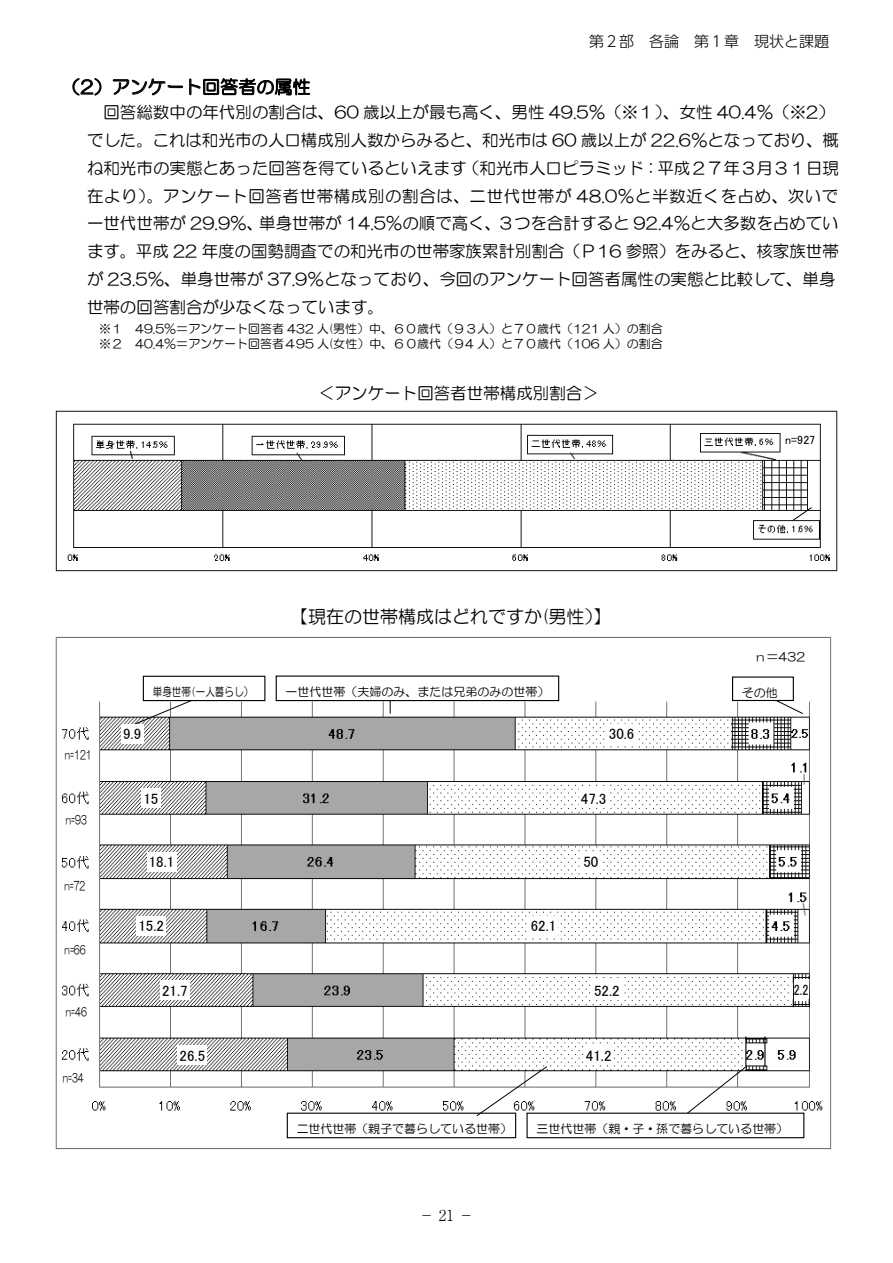
<style>
.page{position:relative;width:893px;height:1263px;background:#fff}
.page>*{position:absolute;margin:0;border:0;box-sizing:border-box;transform-origin:0 0}
.t1{font:18px "HG Maru Gothic MPRO";color:#000}
.t2{font:16.5px/27.8px "HG Maru Gothic MPRO";color:#000}
.t3{font:15px "MS P Gothic";color:#000}
.t4{font:300 15px "UD Shin Go Pr 6";color:#000}
.t5{font:300 15px "Ryumin Pro";color:#000}
.t6{font:15px "MS P Gothic";color:#000;scale:.8 1}
.t7{font:12px/15.6px "HG Maru Gothic MPRO";color:#000}
.t8{font:12px "HG Maru Gothic MPRO";color:#000;scale:.66 1}
.t9{font:12px "HG Maru Gothic MPRO";color:#000;scale:.8 1}
.t10{font:12px "MS P Gothic";color:#000}
.s1{font-family:"MS Mincho"}
</style>
<div class="page">
<svg style="left:73px;top:78px;width:28px;height:18px"></svg>
<svg style="left:113px;top:79px;width:70px;height:16px"></svg>
<svg style="left:189px;top:78px;width:121px;height:17px"></svg>
<img style="left:55px;top:410px;width:783px;height:162px">
<img style="left:55px;top:636px;width:776px;height:514px">
<div style="left:746px;top:642px;width:77px;height:32px;background:#fff"></div>
<div style="left:143px;top:676px;width:122px;height:25px;background:#fff"></div>
<div style="left:143px;top:676px;width:122px;height:25px;border:1px solid #000"></div>
<div style="left:276px;top:676px;width:283px;height:25px;background:#fff"></div>
<div style="left:276px;top:675px;width:283px;height:26px;border:1px solid #000"></div>
<div style="left:287px;top:1113px;width:229px;height:25px;background:#fff"></div>
<div style="left:287px;top:1112px;width:229px;height:26px;border:1px solid #000"></div>
<div style="left:733px;top:677px;width:60px;height:23px;background:#fff"></div>
<div style="left:732px;top:676px;width:62px;height:25px;border:1px solid #000"></div>
<svg style="left:132px;top:700px;width:60px;height:26px"></svg>
<svg style="left:390px;top:700px;width:1px;height:13px"></svg>
<svg style="left:476px;top:1066px;width:72px;height:50px"></svg>
<svg style="left:775px;top:699px;width:28px;height:15px"></svg>
<svg style="left:686px;top:1066px;width:61px;height:46px"></svg>
<div style="left:527px;top:1113px;width:277px;height:25px;background:#fff"></div>
<div style="left:526px;top:1112px;width:278px;height:26px;border:1px solid #000"></div>
<hr style="left:764px;top:1037px;width:1px;height:30px;background:#000">
<hr style="left:745px;top:1037px;width:1px;height:30px;background:#000">
<svg style="left:792px;top:507px;width:20px;height:14px"></svg>
<hr style="left:808px;top:977px;width:2px;height:30px;background:#000">
<hr style="left:793px;top:977px;width:1px;height:30px;background:#000">
<div style="left:121px;top:724px;width:22px;height:19px;background:#fff"></div>
<div style="left:607px;top:724px;width:30px;height:19px;background:#fff"></div>
<div style="left:141px;top:789px;width:19px;height:19px;background:#fff"></div>
<div style="left:579px;top:789px;width:29px;height:19px;background:#fff"></div>
<div style="left:147px;top:852px;width:29px;height:19px;background:#fff"></div>
<div style="left:581px;top:852px;width:19px;height:19px;background:#fff"></div>
<div style="left:136px;top:916px;width:30px;height:19px;background:#fff"></div>
<div style="left:529px;top:916px;width:29px;height:19px;background:#fff"></div>
<div style="left:160px;top:981px;width:30px;height:19px;background:#fff"></div>
<div style="left:592px;top:981px;width:30px;height:19px;background:#fff"></div>
<div style="left:794px;top:980px;width:14px;height:19px;background:#fff"></div>
<div style="left:178px;top:1046px;width:29px;height:19px;background:#fff"></div>
<div style="left:584px;top:1046px;width:30px;height:19px;background:#fff"></div>
<hr style="left:790px;top:983px;width:3px;height:15px;background:#fff">
<p class="t4" style="left:589px;top:29px;width:242px">第２部　各論　第１章　現状と課題</p>
<p class="t1" style="left:62px;top:78px;width:250px">（2）アンケート回答者の属性</p>
<p class="t2" style="left:87px;top:99px;width:753px;text-indent:16px">回答総数中の年代別の割合は、60 歳以上が最も高く、男性 49.5％（※１）、女性 40.4％（※2）でした。これは和光市の人口構成別人数からみると、和光市は 60 歳以上が 22.6％となっており、概ね和光市の実態とあった回答を得ているといえます（和光市人口ピラミッド：平成２７年３月３１日現在より）。アンケート回答者世帯構成別の割合は、二世代世帯が 48.0％と半数近くを占め、次いで一世代世帯が 29.9％、単身世帯が 14.5％の順で高く、３つを合計すると 92.4％と大多数を占めています。平成 22 年度の国勢調査での和光市の世帯家族累計別割合（Ｐ16 参照）をみると、核家族世帯が 23.5％、単身世帯が 37.9％となっており、今回のアンケート回答者属性の実態と比較して、単身世帯の回答割合が少なくなっています。</p>
<p class="t7" style="left:99px;top:320px;width:565px">※１ 49.5％＝アンケート回答者 432 人(男性）中、６０歳代（９３人）と７０歳代（121 人）の割合※２ 40.4％＝アンケート回答者４95 人(女性）中、６０歳代（９4 人）と７０歳代（106 人）の割合</p>
<p class="t2" style="left:318px;top:379px;width:282px">＜アンケート回答者世帯構成別割合＞</p>
<p class="t10" style="left:785px;top:434px;width:32px">n=927</p>
<p class="t8" style="left:65px;top:748px;width:42px">n=121</p>
<p class="t8" style="left:66px;top:814px;width:33px">n=93</p>
<p class="t8" style="left:64px;top:880px;width:33px">n=72</p>
<p class="t8" style="left:65px;top:944px;width:33px">n=66</p>
<p class="t8" style="left:66px;top:1005px;width:33px">n=46</p>
<p class="t8" style="left:63px;top:1072px;width:33px">n=34</p>
<p class="t1" style="left:290px;top:607px;width:323px">【現在の世帯構成はどれですか(男性）】</p>
<p class="t9" style="left:153px;top:686px;width:127px">単身世帯<span class="s1">(</span>一人暮らし）</p>
<p class="t7" style="left:286px;top:684px;width:265px">一世代世帯（夫婦のみ、または兄弟のみの世帯）</p>
<p class="t3" style="left:123px;top:726px;width:20px">9.9</p>
<p class="t3" style="left:609px;top:726px;width:27px">30.6</p>
<p class="t3" style="left:143px;top:791px;width:16px">15</p>
<p class="t3" style="left:581px;top:791px;width:27px">47.3</p>
<p class="t3" style="left:149px;top:854px;width:27px">18.1</p>
<p class="t3" style="left:583px;top:854px;width:16px">50</p>
<p class="t3" style="left:138px;top:918px;width:27px">15.2</p>
<p class="t3" style="left:531px;top:918px;width:27px">62.1</p>
<p class="t7" style="left:755px;top:649px;width:52px">ｎ＝432</p>
<p class="t7" style="left:742px;top:685px;width:37px">その他</p>
<p class="t3" style="left:162px;top:983px;width:27px">21.7</p>
<p class="t3" style="left:594px;top:983px;width:27px">52.2</p>
<p class="t6" style="left:794px;top:982px;width:20px">2.2</p>
<p class="t3" style="left:180px;top:1048px;width:27px">26.5</p>
<p class="t3" style="left:586px;top:1048px;width:27px">41.2</p>
<p class="t7" style="left:297px;top:1121px;width:217px">二世代世帯（親子で暮らしている世帯）</p>
<p class="t5" style="left:419px;top:1203px;width:56px">－ 21 －</p>
<p class="t7" style="left:536px;top:1121px;width:253px">三世代世帯（親・子・孫で暮らしている世帯）</p>
</div>
